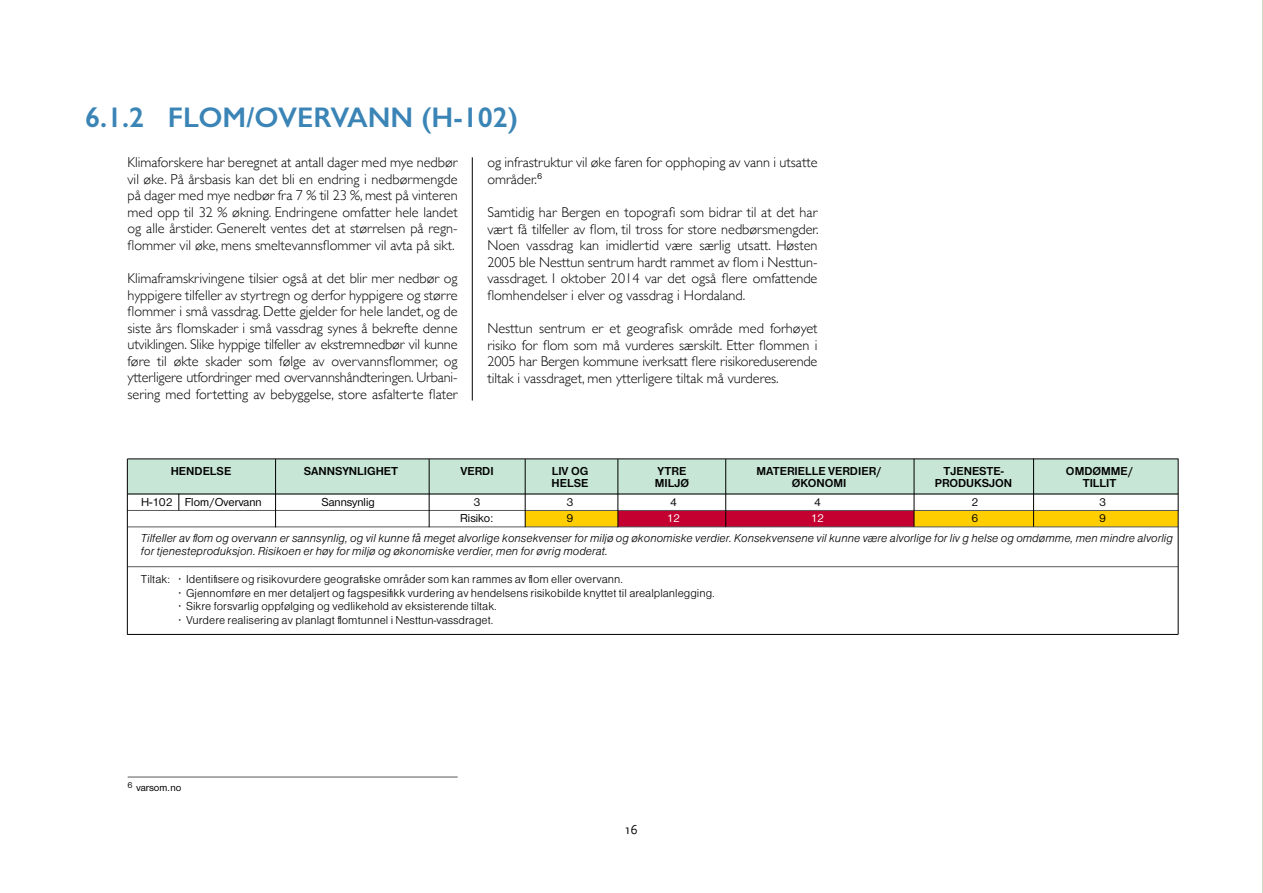
<style>
.page{position:relative;width:1263px;height:893px;background:#fff}
.page>*{position:absolute;margin:0;border:0;box-sizing:border-box;transform-origin:0 0}
.t1{font:600 28.5px "Gill Sans";color:#3a84b6}
.t2{font:300 14.25px/16.5px "Gill Sans";color:#000;text-align:justify}
.t3{font:13.5px "Scala Sans";color:#000}
.t4{font:12px "Helvetica Lgt";color:#000}
.t5{font:12px/13.5px "Helvetica Lgt Itl";color:#000}
.t6{font:12px "Helvetica Mdm";color:#000}
.t7{font:12px "Helvetica Rmn";color:#000}
.t8{font:12px "Helvetica Rmn";color:#fff}
.t9{font:10.5px "Helvetica Rmn";color:#000}
</style>
<div class="page">
<hr style="left:472px;top:157px;width:1px;height:244px;background:#000">
<hr style="left:128px;top:777px;width:330px;height:1px;background:#58595b">
<div style="left:618px;top:511px;width:296px;height:16px;background:#c3002f"></div>
<div style="left:525px;top:511px;width:93px;height:16px;background:#ffce00"></div>
<div style="left:914px;top:510px;width:264px;height:17px;background:#ffce00"></div>
<div style="left:128px;top:459px;width:1050px;height:35px;background:#c7e6d6"></div>
<hr style="left:128px;top:494px;width:1050px;height:1px;background:#000">
<hr style="left:128px;top:527px;width:1050px;height:1px;background:#58595b">
<hr style="left:127px;top:510px;width:1051px;height:1px;background:#58595b">
<hr style="left:128px;top:566px;width:1050px;height:1px;background:#58595b">
<hr style="left:128px;top:459px;width:1050px;height:1px;background:#000">
<hr style="left:127px;top:634px;width:1051px;height:1px;background:#000">
<hr style="left:127px;top:459px;width:1px;height:175px;background:#000">
<hr style="left:1178px;top:459px;width:1px;height:176px;background:#000">
<hr style="left:275px;top:459px;width:1px;height:68px;background:#000">
<hr style="left:429px;top:459px;width:1px;height:68px;background:#000">
<hr style="left:525px;top:459px;width:1px;height:68px;background:#000">
<hr style="left:618px;top:459px;width:1px;height:68px;background:#000">
<hr style="left:725px;top:459px;width:1px;height:68px;background:#000">
<hr style="left:914px;top:459px;width:1px;height:68px;background:#000">
<hr style="left:1033px;top:459px;width:1px;height:68px;background:#000">
<svg style="left:179px;top:494px;width:1px;height:16px"></svg>
<hr style="left:1262px;top:0;width:1px;height:893px;background:#4c8b2b">
<h1 class="t1" style="left:85px;top:100px;width:435px">6.1.2 FLOM/OVERVANN (H-102)</h1>
<p class="t2" style="left:128px;top:154px;width:332px">Klimaforskere har beregnet at antall dager med mye nedbør vil øke. På årsbasis kan det bli en endring i nedbørmengde på dager med mye nedbør fra 7 % til 23 %, mest på vinteren med opp til 32 % økning. Endringene omfatter hele landet og alle årstider. Generelt ventes det at størrelsen på regn&shy;flommer vil øke, mens smeltevannsflommer vil avta på sikt.</p>
<p class="t2" style="left:128px;top:270px;width:332px">Klimaframskrivingene tilsier også at det blir mer nedbør og hyppigere tilfeller av styrtregn og derfor hyppigere og større flommer i små vassdrag. Dette gjelder for hele landet, og de siste års flomskader i små vassdrag synes å bekrefte denne utviklingen. Slike hyppige tilfeller av ekstremnedbør vil kunne føre til økte skader som følge av overvannsflommer, og ytterligere utfordringer med overvannshåndteringen. Urbani&shy;sering med fortetting av bebyggelse, store asfalterte flater</p>
<p class="t2" style="left:487px;top:154px;width:332px">og infrastruktur vil øke faren for opphoping av vann i utsatte områder.<sup>6</sup></p>
<p class="t2" style="left:487px;top:204px;width:333px">Samtidig har Bergen en topografi som bidrar til at det har vært få tilfeller av flom, til tross for store nedbørsmengder.<br>Noen vassdrag kan imidlertid være særlig utsatt. Høsten 2005 ble Nesttun sentrum hardt rammet av flom i Nesttun&shy;vassdraget. I oktober 2014 var det også flere omfattende flomhendelser i elver og vassdrag i Hordaland.</p>
<p class="t2" style="left:487px;top:320px;width:332px">Nesttun sentrum er et geografisk område med forhøyet risiko for flom som må vurderes særskilt. Etter flommen i 2005 har Bergen kommune iverksatt flere risikoreduserende tiltak i vassdraget, men ytterligere tiltak må vurderes.</p>
<p class="t6" style="left:171px;top:463px;width:62px">HENDELSE</p>
<p class="t6" style="left:304px;top:463px;width:96px">SANNSYNLIGHET</p>
<p class="t6" style="left:460px;top:463px;width:35px">VERDI</p>
<p class="t6" style="left:552px;top:463px;width:38px">LIV OG</p>
<p class="t6" style="left:658px;top:463px;width:30px">YTRE</p>
<p class="t6" style="left:756px;top:463px;width:127px">MATERIELLE VERDIER/</p>
<p class="t6" style="left:943px;top:463px;width:60px">TJENESTE-</p>
<p class="t6" style="left:1066px;top:463px;width:69px">OMDØMME/</p>
<p class="t6" style="left:552px;top:475px;width:38px">HELSE</p>
<p class="t6" style="left:655px;top:475px;width:36px">MILJØ</p>
<p class="t6" style="left:792px;top:475px;width:56px">ØKONOMI</p>
<p class="t6" style="left:935px;top:475px;width:79px">PRODUKSJON</p>
<p class="t6" style="left:1083px;top:475px;width:35px">TILLIT</p>
<p class="t7" style="left:141px;top:494px;width:122px">H-102 Flom/Overvann</p>
<p class="t7" style="left:321px;top:494px;width:55px">Sannsynlig</p>
<p class="t7" style="left:474px;top:494px;width:8px">3</p>
<p class="t7" style="left:567px;top:494px;width:8px">3</p>
<p class="t7" style="left:670px;top:494px;width:8px">4</p>
<p class="t7" style="left:814px;top:494px;width:8px">4</p>
<p class="t7" style="left:972px;top:494px;width:8px">2</p>
<p class="t7" style="left:1099px;top:494px;width:8px">3</p>
<p class="t7" style="left:460px;top:510px;width:35px">Risiko:</p>
<p class="t7" style="left:567px;top:510px;width:8px">9</p>
<p class="t8" style="left:667px;top:510px;width:15px">12</p>
<p class="t8" style="left:811px;top:510px;width:15px">12</p>
<p class="t7" style="left:972px;top:510px;width:8px">6</p>
<p class="t7" style="left:1099px;top:510px;width:8px">9</p>
<p class="t5" style="left:141px;top:532px;width:1033px">Tilfeller av flom og overvann er sannsynlig, og vil kunne få meget alvorlige konsekvenser for miljø og økonomiske verdier. Konsekvensene vil kunne være alvorlige for liv g helse og omdømme, men mindre alvorlig for tjenesteproduksjon. Risikoen er høy for miljø og økonomiske verdier, men for øvrig moderat.</p>
<p class="t4" style="left:141px;top:571px;width:483px">Tiltak: • Identifisere og risikovurdere geografiske områder som kan rammes av flom eller overvann.</p>
<p class="t4" style="left:178px;top:585px;width:538px">• Gjennomføre en mer detaljert og fagspesifikk vurdering av hendelsens risikobilde knyttet til arealplanlegging.</p>
<p class="t4" style="left:178px;top:598px;width:320px">• Sikre forsvarlig oppfølging og vedlikehold av eksisterende tiltak.</p>
<p class="t4" style="left:178px;top:612px;width:316px">• Vurdere realisering av planlagt flomtunnel i Nesttun-vassdraget.</p>
<p class="t9" style="left:128px;top:780px;width:55px"><sup>6</sup> varsom.no</p>
<p class="t3" style="left:625px;top:822px;width:14px">16</p>
</div>
